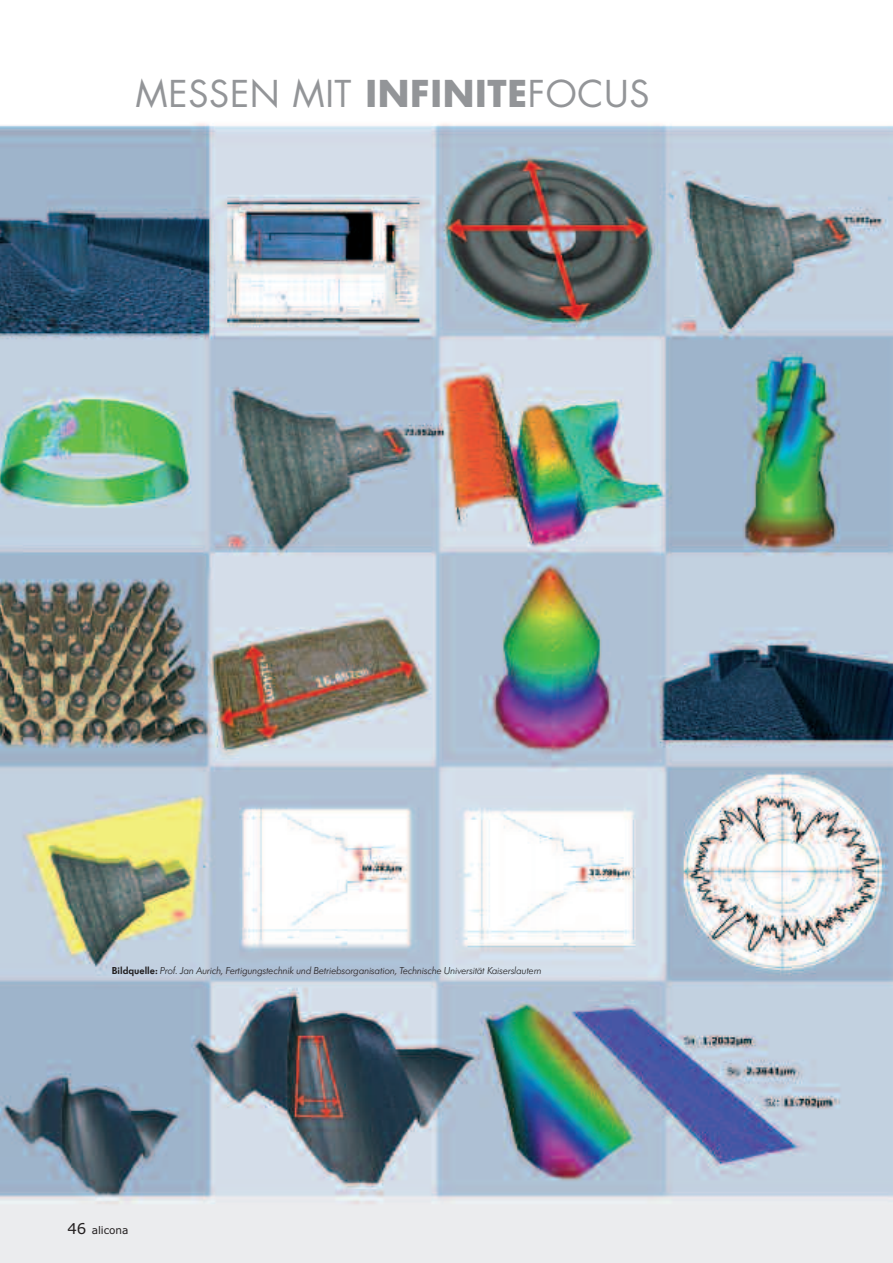
<style>
.page{position:relative;width:893px;height:1263px;background:#fff}
.page>*{position:absolute;margin:0;border:0;box-sizing:border-box;transform-origin:0 0}
.t1{font:36px "Futura";letter-spacing:.02em;color:#939598}
.t2{font:italic 300 10.5px "Futura SB";letter-spacing:-.015em;color:#231f20}
.t3{font:10.5px "Verdana";color:#231f20}
.s1{font-weight:700}
.s2{font-family:"Futura SB Dem Bol";font-weight:400;font-style:normal}
.s3{font-size:15px}
</style>
<div class="page">
<img style="left:0;top:123px;width:893px;height:1140px">
<h1 class="t1" style="left:135px;top:77px;width:516px">MESSEN MIT <span class="s1">INFINITE</span>FOCUS</h1>
<p class="t2" style="left:112px;top:964px;width:431px"><span class="s2">Bildquelle:</span> Prof. Jan Aurich, Fertigungstechnik und Betriebsorganisation, Technische Universität Kaiserslautern</p>
<p class="t3" style="left:67px;top:1224px;width:63px"><span class="s3">46</span> alicona</p>
</div>
